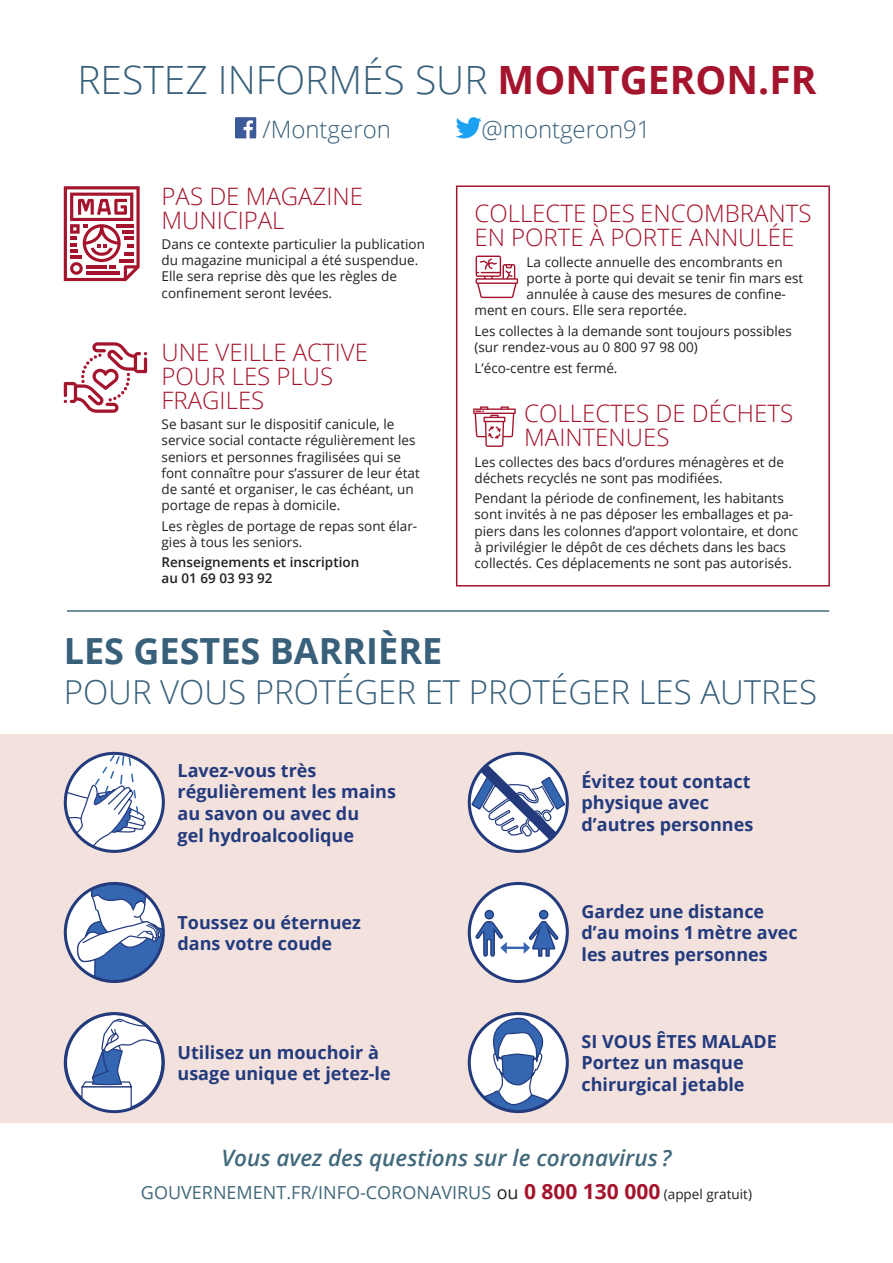
<style>
.page{position:relative;width:893px;height:1263px;background:#fff}
.page>*{position:absolute;margin:0;border:0;box-sizing:border-box;transform-origin:0 0}
.t1{font:300 39px "Open Sans";color:#38607a}
.t2{font:700 36px "Open Sans";color:#38607a}
.t3{font:300 33px "Open Sans";color:#38607a}
.t4{font:300 24px/24px "Open Sans";color:#a4142c}
.t5{font:300 24px "Open Sans";color:#38607a}
.t6{font:italic 600 22.5px "Open Sans";color:#42697b}
.t7{font:700 18px/21.6px "Open Sans";color:#233b7d}
.t8{font:18px "Open Sans";color:#42697b}
.t9{font:13.5px/16.2px "Open Sans";color:#231f20}
.t10{font:600 13.5px/16.2px "Open Sans";color:#231f20}
.s1{font-weight:700;color:#a4142c}
.s2{color:#231f20}
.s3{font-weight:700;font-size:21px;color:#a4142c}
.s4{font-size:13.5px;color:#231f20}
</style>
<div class="page">
<div style="left:0;top:734px;width:893px;height:389px;background:#f3e1dd"></div>
<hr style="left:67px;top:610px;width:762px;height:2px;background:#42697b">
<div style="left:65px;top:753px;width:98px;height:98px;background:#fff;border-radius:50%"></div>
<svg style="left:65px;top:753px;width:81px;height:96px"></svg>
<div style="left:64px;top:752px;width:101px;height:101px;border:3px solid #233b7d;border-radius:50%"></div>
<svg style="left:65px;top:883px;width:98px;height:98px"></svg>
<svg style="left:76px;top:883px;width:87px;height:98px;background:#a5b4d2"></svg>
<div style="left:64px;top:882px;width:101px;height:101px;border:3px solid #233b7d;border-radius:50%"></div>
<svg style="left:65px;top:1013px;width:98px;height:98px"></svg>
<div style="left:64px;top:1012px;width:101px;height:101px;border:3px solid #233b7d;border-radius:50%"></div>
<svg style="left:469px;top:1013px;width:98px;height:98px"></svg>
<div style="left:468px;top:1012px;width:101px;height:101px;border:3px solid #233b7d;border-radius:50%"></div>
<svg style="left:469px;top:753px;width:98px;height:98px"></svg>
<div style="left:468px;top:752px;width:101px;height:101px;border:3px solid #233b7d;border-radius:50%"></div>
<svg style="left:470px;top:764px;width:96px;height:76px;background:#b1bad1"></svg>
<div style="left:469px;top:883px;width:98px;height:98px;background:#fff;border-radius:50%"></div>
<div style="left:468px;top:882px;width:101px;height:101px;border:3px solid #233b7d;border-radius:50%"></div>
<hr style="left:504px;top:946px;width:22px;height:3px;background:#3566b1">
<svg style="left:475px;top:910px;width:32px;height:47px"></svg>
<svg style="left:524px;top:910px;width:35px;height:47px"></svg>
<svg style="left:64px;top:186px;width:76px;height:95px"></svg>
<div style="left:456px;top:185px;width:374px;height:401px;border:2px solid #a4142c"></div>
<svg style="left:64px;top:342px;width:83px;height:71px"></svg>
<svg style="left:235px;top:117px;width:21px;height:21px"></svg>
<svg style="left:455px;top:117px;width:27px;height:21px"></svg>
<svg style="left:476px;top:256px;width:42px;height:42px"></svg>
<svg style="left:473px;top:406px;width:43px;height:41px"></svg>
<h1 class="t1" style="left:77px;top:53px;width:741px">RESTEZ INFORMÉS SUR <span class="s1">MONTGERON.FR</span></h1>
<h3 class="t5" style="left:262px;top:113px;width:130px">/Montgeron</h3>
<h3 class="t5" style="left:482px;top:113px;width:170px">@montgeron91</h3>
<h3 class="t4" style="left:162px;top:183px;width:203px">PAS DE MAGAZINE<br>MUNICIPAL</h3>
<p class="t9" style="left:162px;top:236px;width:265px">Dans ce contexte particulier la publication du magazine municipal a été suspendue.<br>Elle sera reprise dès que les règles de confinement seront levées.</p>
<h3 class="t4" style="left:162px;top:339px;width:208px">UNE VEILLE ACTIVE<br>POUR LES PLUS<br>FRAGILES</h3>
<p class="t9" style="left:162px;top:416px;width:260px">Se basant sur le dispositif canicule, le service social contacte régulièrement les seniors et personnes fragilisées qui se font connaître pour s’assurer de leur état de santé et organiser, le cas échéant, un portage de repas à domicile.</p>
<p class="t9" style="left:162px;top:517px;width:257px">Les règles de portage de repas sont élar&shy;gies à tous les seniors.</p>
<p class="t10" style="left:162px;top:554px;width:199px">Renseignements et inscription au 01 69 03 93 92</p>
<h3 class="t4" style="left:474px;top:201px;width:338px">COLLECTE DES ENCOMBRANTS<br>EN PORTE À PORTE ANNULÉE</h3>
<p class="t9" style="left:527px;top:253px;width:258px">La collecte annuelle des encombrants en</p>
<p class="t9" style="left:527px;top:270px;width:278px">porte à porte qui devait se tenir fin mars est</p>
<p class="t9" style="left:527px;top:286px;width:261px">annulée à cause des mesures de confine-</p>
<p class="t9" style="left:474px;top:302px;width:214px">ment en cours. Elle sera reportée.</p>
<p class="t9" style="left:474px;top:323px;width:319px">Les collectes à la demande sont toujours possibles (sur rendez-vous au 0 800 97 98 00)</p>
<p class="t9" style="left:474px;top:359px;width:145px">L’éco-centre est fermé.</p>
<h3 class="t4" style="left:524px;top:401px;width:270px">COLLECTES DE DÉCHETS<br>MAINTENUES</h3>
<p class="t9" style="left:474px;top:453px;width:311px">Les collectes des bacs d’ordures ménagères et de déchets recyclés ne sont pas modifiées.</p>
<p class="t9" style="left:474px;top:490px;width:325px">Pendant la période de confinement, les habitants sont invités à ne pas déposer les emballages et pa&shy;piers dans les colonnes d’apport volontaire, et donc à privilégier le dépôt de ces déchets dans les bacs collectés. Ces déplacements ne sont pas autorisés.</p>
<h2 class="t2" style="left:64px;top:626px;width:380px">LES GESTES BARRIÈRE</h2>
<h3 class="t3" style="left:64px;top:669px;width:755px">POUR VOUS PROTÉGER ET PROTÉGER LES AUTRES</h3>
<h3 class="t7" style="left:178px;top:759px;width:220px">Lavez-vous très régulièrement les mains au savon ou avec du<br>gel hydroalcoolique</h3>
<h3 class="t7" style="left:178px;top:911px;width:185px">Toussez ou éternuez dans votre coude</h3>
<h3 class="t7" style="left:178px;top:1041px;width:215px">Utilisez un mouchoir à usage unique et jetez-le</h3>
<h3 class="t7" style="left:581px;top:770px;width:173px">Évitez tout contact physique avec d’autres personnes</h3>
<h3 class="t7" style="left:581px;top:900px;width:218px">Gardez une distance d’au moins 1 mètre avec les autres personnes</h3>
<h3 class="t7" style="left:581px;top:1030px;width:197px">SI VOUS ÊTES MALADE<br>Portez un masque chirurgical jetable</h3>
<h3 class="t6" style="left:221px;top:1142px;width:452px">Vous avez des questions sur le coronavirus ?</h3>
<h3 class="t8" style="left:141px;top:1180px;width:613px">GOUVERNEMENT.FR/INFO-CORONAVIRUS <span class="s2">ou</span> <span class="s3">0 800 130 000</span> <span class="s4">(appel gratuit)</span></h3>
</div>
